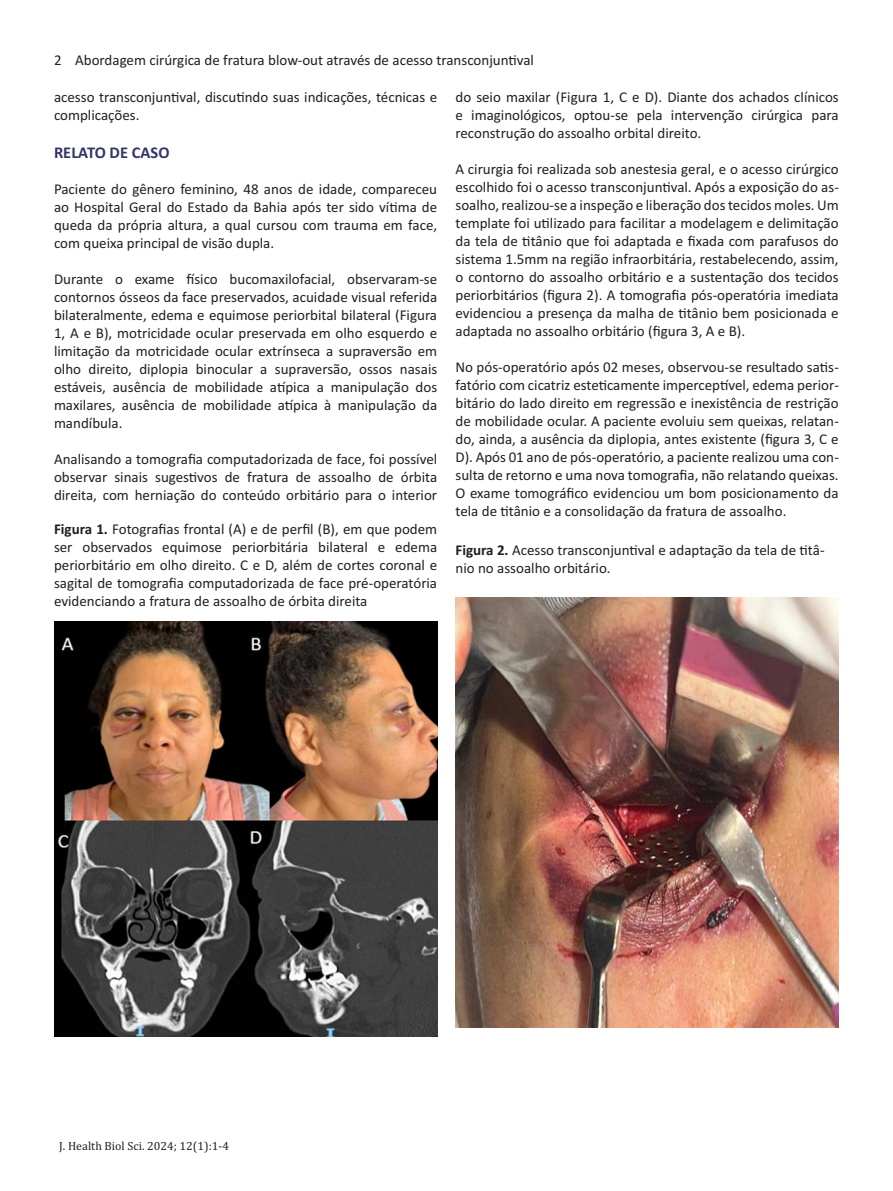
<style>
.page{position:relative;width:893px;height:1191px;background:#fff}
.page>*{position:absolute;margin:0;border:0;box-sizing:border-box;transform-origin:0 0}
.t1{font:700 16.5px "Calibri";color:#343465}
.t2{font:15px/18px "Calibri";color:#231f20;text-align:justify}
.t3{font:12px "Cambria";color:#231f20}
.s1{font-weight:700}
</style>
<div class="page">
<img style="left:54px;top:621px;width:383px;height:415px">
<img style="left:455px;top:597px;width:384px;height:430px">
<p class="t2" style="left:54px;top:51px;width:482px">2 Abordagem cirúrgica de fratura blow-out através de acesso transconjuntival</p>
<p class="t2" style="left:54px;top:87px;width:385px">acesso transconjuntival, discutindo suas indicações, técnicas e complicações.</p>
<p class="t1" style="left:54px;top:140px;width:117px">RELATO DE CASO</p>
<p class="t2" style="left:54px;top:179px;width:385px">Paciente do gênero feminino, 48 anos de idade, compareceu ao Hospital Geral do Estado da Bahia após ter sido vítima de queda da própria altura, a qual cursou com trauma em face, com queixa principal de visão dupla.</p>
<p class="t2" style="left:54px;top:269px;width:385px">Durante o exame físico bucomaxilofacial, observaram-se contornos ósseos da face preservados, acuidade visual referida bilateralmente, edema e equimose periorbital bilateral (Figura 1, A e B), motricidade ocular preservada em olho esquerdo e limitação da motricidade ocular extrínseca a supraversão em olho direito, diplopia binocular a supraversão, ossos nasais estáveis, ausência de mobilidade atípica a manipulação dos maxilares, ausência de mobilidade atípica à manipulação da mandíbula.</p>
<p class="t2" style="left:54px;top:449px;width:385px">Analisando a tomografia computadorizada de face, foi possível observar sinais sugestivos de fratura de assoalho de órbita direita, com herniação do conteúdo orbitário para o interior</p>
<p class="t2" style="left:455px;top:87px;width:385px">do seio maxilar (Figura 1, C e D). Diante dos achados clínicos e imaginológicos, optou-se pela intervenção cirúrgica para reconstrução do assoalho orbital direito.</p>
<p class="t2" style="left:455px;top:159px;width:385px">A cirurgia foi realizada sob anestesia geral, e o acesso cirúrgico escolhido foi o acesso transconjuntival. Após a exposição do as&shy;soalho, realizou-se a inspeção e liberação dos tecidos moles. Um template foi utilizado para facilitar a modelagem e delimitação da tela de titânio que foi adaptada e fixada com parafusos do sistema 1.5mm na região infraorbitária, restabelecendo, assim, o contorno do assoalho orbitário e a sustentação dos tecidos periorbitários (figura 2). A tomografia pós-operatória imediata evidenciou a presença da malha de titânio bem posicionada e adaptada no assoalho orbitário (figura 3, A e B).</p>
<p class="t2" style="left:455px;top:357px;width:385px">No pós-operatório após 02 meses, observou-se resultado satis&shy;fatório com cicatriz esteticamente imperceptível, edema perior&shy;bitário do lado direito em regressão e inexistência de restrição de mobilidade ocular. A paciente evoluiu sem queixas, relatan&shy;do, ainda, a ausência da diplopia, antes existente (figura 3, C e D). Após 01 ano de pós-operatório, a paciente realizou uma con&shy;sulta de retorno e uma nova tomografia, não relatando queixas.<br>O exame tomográfico evidenciou um bom posicionamento da tela de titânio e a consolidação da fratura de assoalho.</p>
<p class="t2" style="left:54px;top:519px;width:385px"><span class="s1">Figura 1.</span> Fotografias frontal (A) e de perfil (B), em que podem ser observados equimose periorbitária bilateral e edema periorbitário em olho direito. C e D, além de cortes coronal e sagital de tomografia computadorizada de face pré-operatória evidenciando a fratura de assoalho de órbita direita</p>
<p class="t2" style="left:455px;top:540px;width:371px"><span class="s1">Figura 2.</span> Acesso transconjuntival e adaptação da tela de titâ&shy;nio no assoalho orbitário.</p>
<p class="t3" style="left:59px;top:1138px;width:171px">J. Health Biol Sci. 2024; 12(1):1-4</p>
</div>
